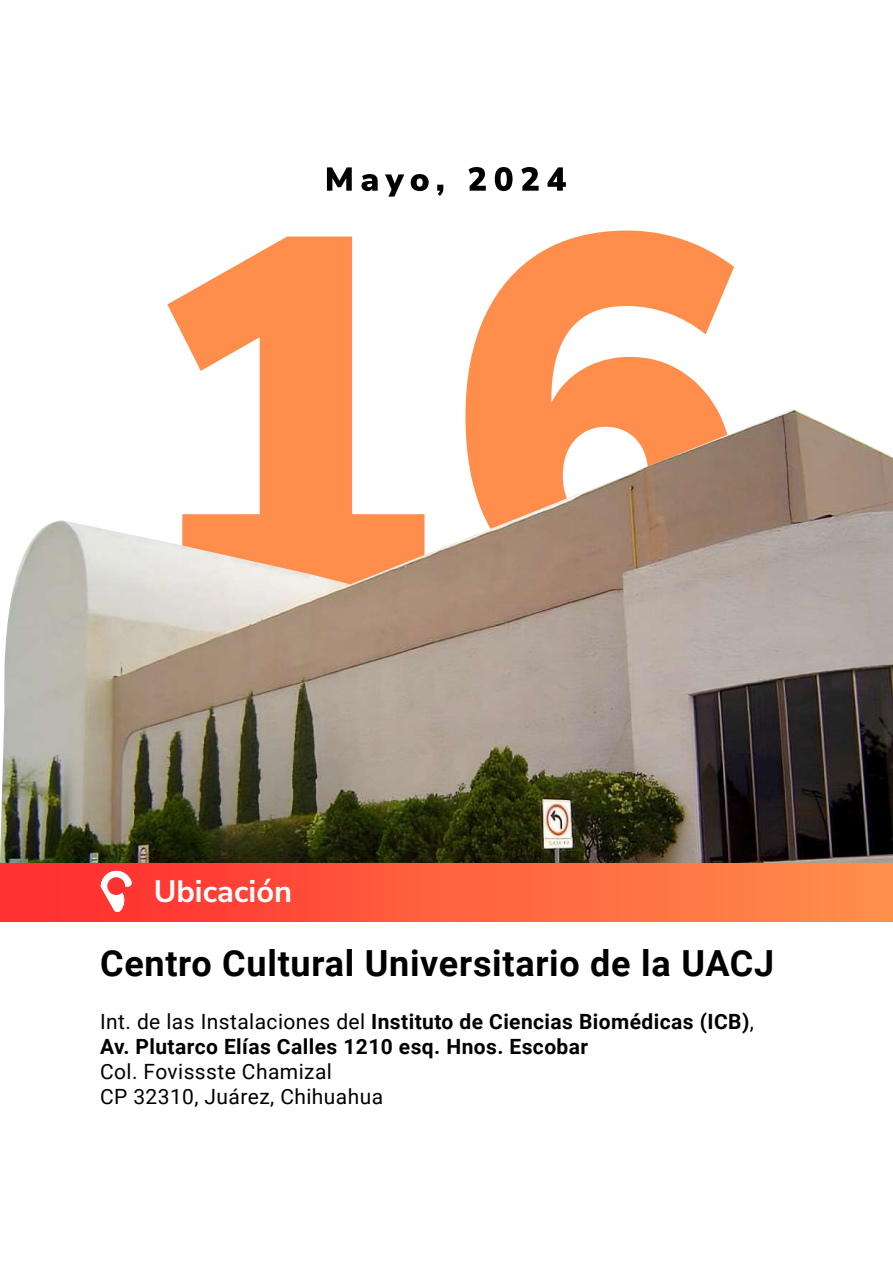
<style>
.page{position:relative;width:893px;height:1263px;background:#fff}
.page>*{position:absolute;margin:0;border:0;box-sizing:border-box;transform-origin:0 0}
.t1{font:700 36px "Roboto";letter-spacing:.02em;color:#000}
.t2{font:200 30.75px "Nunito Sans 12 pt";color:#fff}
.t3{font:700 21px/25.2px "Roboto";letter-spacing:.02em;color:#000}
.t4{font:21px/25.2px "Roboto";letter-spacing:.02em;color:#000}
.s1{font-weight:400}
</style>
<div class="page">
<svg style="left:167px;top:237px;width:186px;height:172px;fill:#ff8e4c"></svg>
<svg style="left:465px;top:231px;width:269px;height:178px;fill:#ff8e4c"></svg>
<svg style="left:327px;top:167px;width:25px;height:24px"></svg>
<svg style="left:361px;top:174px;width:17px;height:17px"></svg>
<svg style="left:385px;top:174px;width:19px;height:23px"></svg>
<svg style="left:411px;top:174px;width:18px;height:17px"></svg>
<svg style="left:437px;top:185px;width:6px;height:11px"></svg>
<svg style="left:468px;top:167px;width:18px;height:24px"></svg>
<svg style="left:495px;top:167px;width:18px;height:24px"></svg>
<svg style="left:521px;top:167px;width:18px;height:24px"></svg>
<svg style="left:548px;top:167px;width:18px;height:24px"></svg>
<img style="left:0;top:409px;width:893px;height:455px">
<div style="left:0;top:864px;width:893px;height:58px;background:linear-gradient(to right,#ff2b2f,#ff914c)"></div>
<svg style="left:101px;top:871px;width:31px;height:42px"></svg>
<svg style="left:107px;top:877px;width:18px;height:18px"></svg>
<h2 class="t2" style="left:154px;top:870px;width:140px">Ubicación</h2>
<h1 class="t1" style="left:100px;top:938px;width:676px">Centro Cultural Universitario de la UACJ</h1>
<p class="t3" style="left:100px;top:1008px;width:656px"><span class="s1">Int. de las Instalaciones del</span> Instituto de Ciencias Biomédicas (ICB)<span class="s1">,<br></span>Av. Plutarco Elías Calles 1210 esq. Hnos. Escobar</p>
<p class="t4" style="left:100px;top:1058px;width:285px">Col. Fovissste Chamizal<br>CP 32310, Juárez, Chihuahua</p>
</div>
